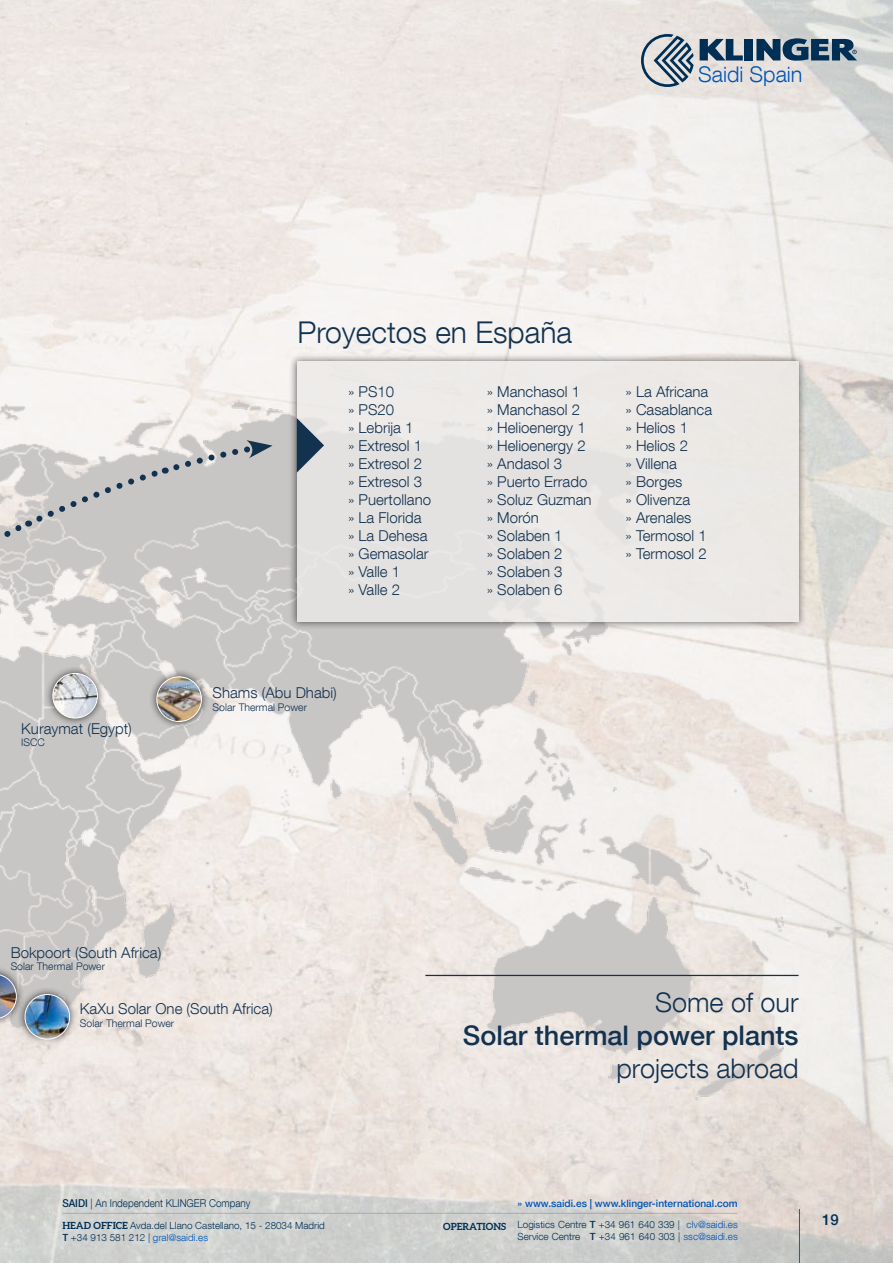
<style>
.page{position:relative;width:893px;height:1263px;background:#fff}
.page>*{position:absolute;margin:0;border:0;box-sizing:border-box;transform-origin:0 0}
.t1{font:300 30px "Helvetica Neue LT Com";color:#133250}
.t2{font:300 27px "Helvetica Neue LT Com";color:#133250}
.t3{font:500 27px "Helvetica Neue LT Com";color:#133250}
.t4{font:300 21.6px "Helvetica Neue LT Com";color:#0055b8}
.t5{font:300 15px/18px "Helvetica Neue LT Com";color:#133250}
.t6{font:500 15px "Helvetica Neue LT Com";color:#003056}
.t7{font:300 10.8px "Helvetica Neue LT Com";color:#003056;scale:.91 1}
.t8{font:300 10.5px "Helvetica Neue LT Com";color:#133250}
.t9{font:500 10.2px "Helvetica Neue LT Com";color:#0055b8}
.t10{font:300 9.9px/11.9px "Helvetica Neue LT Com";color:#003056}
.t11{font:700 9.9px "Aleo";color:#003056}
.s1{font-weight:500}
.s2{font-family:"Aleo";font-weight:700}
.s3{color:#0055b8}
</style>
<div class="page">
<img style="left:0;top:0;width:893px;height:1263px">
<img style="left:0;top:376px;width:893px;height:782px">
<div style="left:149px;top:669px;width:61px;height:61px;background:#000;opacity:.75"></div>
<img style="left:157px;top:677px;width:44px;height:44px;border-radius:22px">
<div style="left:156px;top:676px;width:46px;height:46px;border:1px solid #fff;border-radius:50%"></div>
<div style="left:17px;top:986px;width:61px;height:61px;background:#000;opacity:.75"></div>
<img style="left:25px;top:994px;width:45px;height:40px">
<div style="left:25px;top:994px;width:45px;height:45px;border:1px solid #fff;border-radius:50%"></div>
<div style="left:45px;top:665px;width:61px;height:61px;background:#000;opacity:.75"></div>
<img style="left:53px;top:673px;width:44px;height:45px;border-radius:22px">
<div style="left:53px;top:673px;width:45px;height:45px;border:1px solid #fff;border-radius:50%"></div>
<div style="left:0;top:966px;width:25px;height:61px;background:#000;opacity:.75"></div>
<svg style="left:0;top:974px;width:17px;height:45px"></svg>
<div style="left:289px;top:353px;width:518px;height:277px;background:#000;opacity:.75"></div>
<div style="left:297px;top:361px;width:502px;height:261px;background:#eceae8"></div>
<svg style="left:297px;top:418px;width:27px;height:55px"></svg>
<hr style="left:799px;top:1209px;width:1px;height:54px;background:#0069b4">
<hr style="left:62px;top:1213px;width:676px;height:1px;background:#758fa4">
<div style="left:745px;top:39px;width:8px;height:21px;background:#002f56"></div>
<svg style="left:700px;top:39px;width:43px;height:21px"></svg>
<svg style="left:756px;top:38px;width:101px;height:23px"></svg>
<svg style="left:641px;top:34px;width:53px;height:53px"></svg>
<svg style="left:0;top:440px;width:273px;height:163px"></svg>
<hr style="left:425px;top:975px;width:374px;height:1px;background:#133250">
<h3 class="t4" style="left:698px;top:61px;width:106px">Saidi Spain</h3>
<p class="t5" style="left:21px;top:719px;width:112px">Kuraymat (Egypt)</p>
<p class="t8" style="left:21px;top:736px;width:25px">ISCC</p>
<h1 class="t1" style="left:297px;top:314px;width:276px">Proyectos en España</h1>
<p class="t5" style="left:348px;top:382px;width:85px">» PS10<br>» PS20<br>» Lebrija 1<br>» Extresol 1 » Extresol 2 » Extresol 3 » Puertollano » La Florida » La Dehesa » Gemasolar » Valle 1<br>» Valle 2</p>
<p class="t5" style="left:487px;top:382px;width:106px">» Manchasol 1<br>» Manchasol 2<br>» Helioenergy 1 » Helioenergy 2 » Andasol 3<br>» Puerto Errado » Soluz Guzman » Morón<br>» Solaben 1<br>» Solaben 2<br>» Solaben 3<br>» Solaben 6</p>
<p class="t5" style="left:625px;top:382px;width:88px">» La Africana » Casablanca » Helios 1<br>» Helios 2<br>» Villena<br>» Borges<br>» Olivenza<br>» Arenales<br>» Termosol 1 » Termosol 2</p>
<p class="t5" style="left:213px;top:683px;width:126px">Shams (Abu Dhabi)</p>
<p class="t8" style="left:213px;top:700px;width:96px">Solar Thermal Power</p>
<p class="t5" style="left:11px;top:943px;width:152px">Bokpoort (South Africa)</p>
<p class="t8" style="left:11px;top:960px;width:96px">Solar Thermal Power</p>
<p class="t5" style="left:80px;top:999px;width:194px">KaXu Solar One (South Africa)</p>
<p class="t8" style="left:80px;top:1016px;width:96px">Solar Thermal Power</p>
<h2 class="t2" style="left:655px;top:986px;width:145px">Some of our</h2>
<h2 class="t3" style="left:463px;top:1019px;width:337px">Solar thermal power plants</h2>
<h2 class="t2" style="left:616px;top:1052px;width:184px">projects abroad</h2>
<p class="t7" style="left:62px;top:1197px;width:208px"><span class="s1">SAIDI</span> | An Independent KLINGER Company</p>
<p class="t10" style="left:62px;top:1219px;width:264px"><span class="s2">HEAD OFFICE</span> Avda.del Llano Castellano, 15 - 28034 Madrid<br><span class="s1">T</span> +34 913 581 212 | <span class="s3">gral@saidi.es</span></p>
<p class="t10" style="left:518px;top:1218px;width:222px">Logistics Centre <span class="s1">T</span> +34 961 640 339 | <span class="s3">clv@saidi.es<br></span>Service Centre <span class="s1">T</span> +34 961 640 303 | <span class="s3">ssc@saidi.es</span></p>
<p class="t9" style="left:518px;top:1197px;width:222px">» www.saidi.es | www.klinger-international.com</p>
<p class="t11" style="left:443px;top:1220px;width:64px">OPERATIONS</p>
<p class="t6" style="left:822px;top:1210px;width:18px">19</p>
</div>
